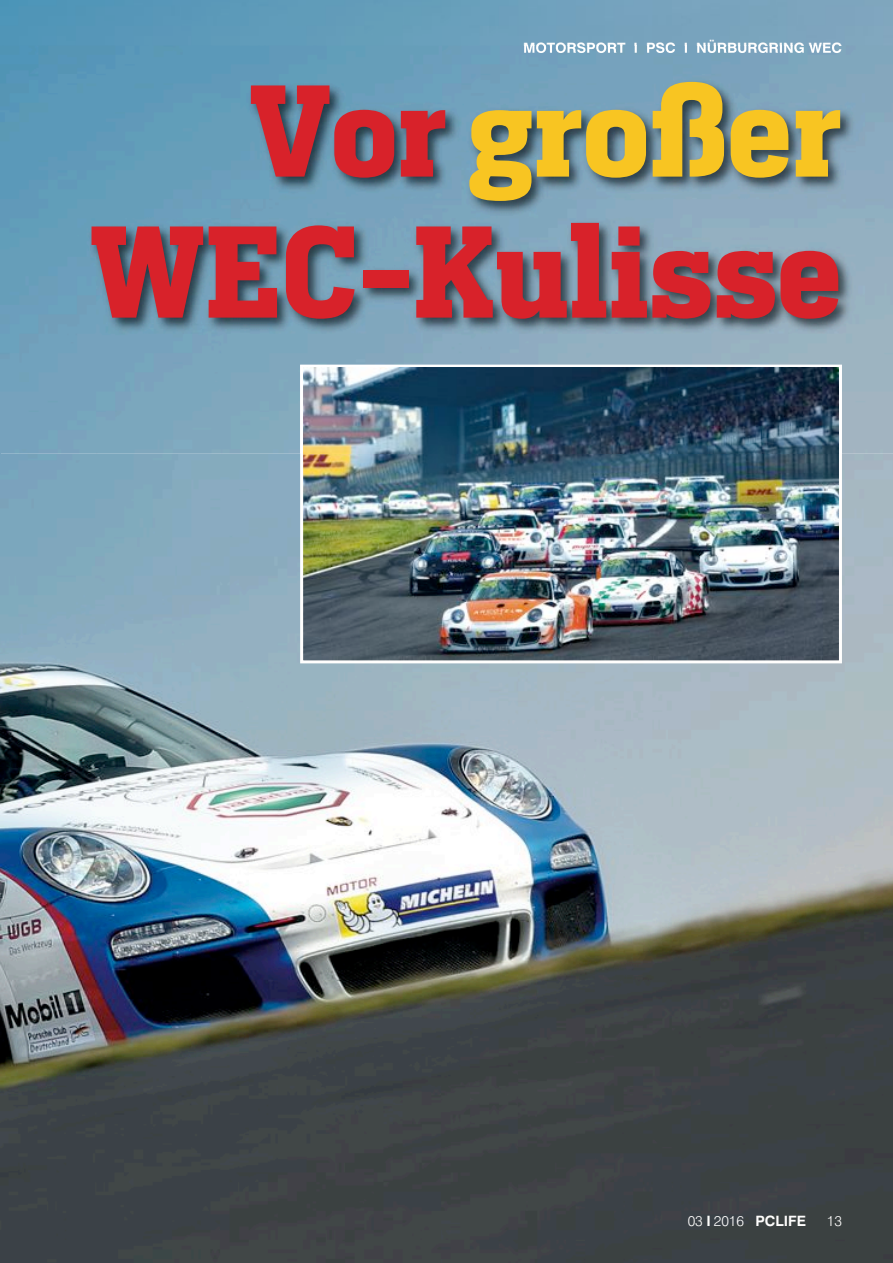
<style>
.page{position:relative;width:893px;height:1263px;background:#fff}
.page>*{position:absolute;margin:0;border:0;box-sizing:border-box;transform-origin:0 0}
.t1{font:700 121.5px/141px "Heron Serif";color:#d8222a;text-align:right}
.t2{font:700 14.25px "Swiss 721 BT";color:#fffefd}
.t3{font:300 14.25px "Swiss 721 BT";color:#fffefd}
.s1{color:#f8c522}
.s2{font-weight:300}
</style>
<div class="page">
<img style="left:0;top:454px;width:893px;height:809px">
<img style="left:0;top:0;width:893px;height:454px">
<img style="left:304px;top:454px;width:534px;height:205px">
<div style="left:300px;top:365px;width:542px;height:298px;border:3px solid #fffefd"></div>
<img style="left:300px;top:365px;width:542px;height:89px">
<img style="left:303px;top:368px;width:536px;height:86px">
<img style="left:524px;top:46px;width:196px;height:7px">
<p class="t2" style="left:523px;top:39px;width:320px">MOTORSPORT I PSC I NÜRBURGRING WEC</p>
<h1 class="t1" style="left:90px;top:70px;width:754px">Vor <span class="s1">großer<br></span>WEC-Kulisse</h1>
<p class="t2" style="left:688px;top:1213px;width:120px"><span class="s2">03</span> I <span class="s2">2016</span> PCLIFE</p>
<p class="t3" style="left:827px;top:1213px;width:17px">13</p>
</div>
